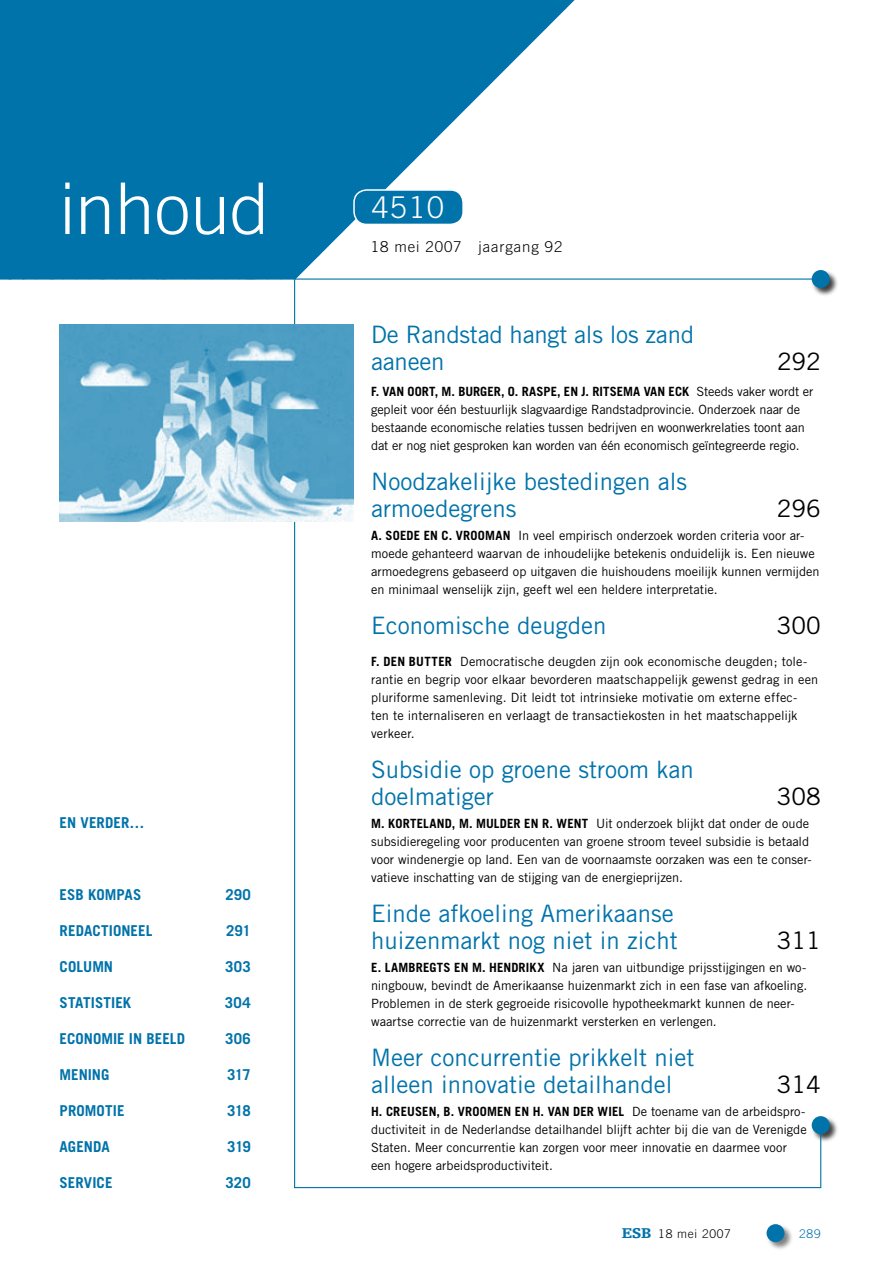
<style>
.page{position:relative;width:893px;height:1263px;background:#fff}
.page>*{position:absolute;margin:0;border:0;box-sizing:border-box;transform-origin:0 0}
.t1{font:300 71.25px "Trade Gothic";color:#fff}
.t2{font:300 30px "Trade Gothic";color:#fff}
.t3{font:24px/27px "Trade Gothic";color:#0073aa}
.t4{font:24px "Trade Gothic";color:#000}
.t5{font:700 15px "Trade Gothic";letter-spacing:.005em;color:#0073aa}
.t6{font:300 15px "Trade Gothic";letter-spacing:.06em;color:#000}
.t7{font:12.75px/18px "Trade Gothic";color:#000}
.t8{font:300 12px "Trade Gothic";letter-spacing:.06em;color:#000}
.t9{font:300 12px "Trade Gothic";color:#0073aa}
.s1{font-weight:700}
.s2{font-family:"Egyptienne F";font-weight:900;font-size:15px;color:#0073aa}
</style>
<div class="page">
<div style="left:766px;top:1223px;width:28px;height:29px;background:#000;opacity:.5"></div>
<div style="left:766px;top:1224px;width:18px;height:18px;background:#0073aa;border-radius:50%"></div>
<div style="left:811px;top:269px;width:28px;height:29px;background:#000;opacity:.75"></div>
<div style="left:812px;top:270px;width:18px;height:18px;background:#0073aa;border-radius:50%"></div>
<div style="left:811px;top:1115px;width:28px;height:29px;background:#000;opacity:.75"></div>
<div style="left:812px;top:1116px;width:18px;height:18px;background:#0073aa;border-radius:50%"></div>
<svg style="left:294px;top:278px;width:528px;height:911px"></svg>
<img style="left:0;top:0;width:587px;height:280px">
<img style="left:60px;top:324px;width:293px;height:198px">
<div style="left:354px;top:190px;width:109px;height:34px;background:#0073aa;border-radius:13px"></div>
<div style="left:353px;top:189px;width:111px;height:36px;border:2px solid #fff;border-radius:13px"></div>
<h1 class="t1" style="left:60px;top:166px;width:211px">inhoud</h1>
<p class="t5" style="left:60px;top:813px;width:86px">EN VERDER…</p>
<p class="t5" style="left:60px;top:885px;width:79px">ESB KOMPAS</p>
<p class="t5" style="left:225px;top:885px;width:27px">290</p>
<p class="t5" style="left:60px;top:921px;width:94px">REDACTIONEEL</p>
<p class="t5" style="left:226px;top:921px;width:26px">291</p>
<p class="t5" style="left:60px;top:957px;width:55px">COLUMN</p>
<p class="t5" style="left:225px;top:957px;width:27px">303</p>
<p class="t5" style="left:60px;top:993px;width:62px">STATISTIEK</p>
<p class="t5" style="left:225px;top:993px;width:27px">304</p>
<p class="t5" style="left:59px;top:1029px;width:127px">ECONOMIE IN BEELD</p>
<p class="t5" style="left:225px;top:1029px;width:27px">306</p>
<p class="t5" style="left:59px;top:1065px;width:51px">MENING</p>
<p class="t5" style="left:227px;top:1065px;width:25px">317</p>
<p class="t5" style="left:59px;top:1101px;width:62px">PROMOTIE</p>
<p class="t5" style="left:227px;top:1101px;width:25px">318</p>
<p class="t5" style="left:59px;top:1137px;width:52px">AGENDA</p>
<p class="t5" style="left:227px;top:1137px;width:25px">319</p>
<p class="t5" style="left:59px;top:1173px;width:50px">SERVICE</p>
<p class="t5" style="left:225px;top:1173px;width:27px">320</p>
<h2 class="t2" style="left:372px;top:190px;width:74px">4510</h2>
<p class="t6" style="left:371px;top:238px;width:193px">18 mei 2007 jaargang 92</p>
<h3 class="t3" style="left:371px;top:320px;width:325px">De Randstad hangt als los zand aaneen</h3>
<h3 class="t4" style="left:777px;top:347px;width:45px">292</h3>
<p class="t7" style="left:371px;top:382px;width:444px"><span class="s1">F. VAN OORT, M. BURGER, O. RASPE, EN J. RITSEMA VAN ECK</span> Steeds vaker wordt er gepleit voor één bestuurlijk slagvaardige Randstadprovincie. Onderzoek naar de bestaande economische relaties tussen bedrijven en woonwerkrelaties toont aan dat er nog niet gesproken kan worden van één economisch geïntegreerde regio.</p>
<h3 class="t3" style="left:371px;top:467px;width:318px">Noodzakelijke bestedingen als armoedegrens</h3>
<h3 class="t4" style="left:777px;top:494px;width:45px">296</h3>
<p class="t7" style="left:371px;top:526px;width:450px"><span class="s1">A. SOEDE EN C. VROOMAN</span> In veel empirisch onderzoek worden criteria voor ar&shy;moede gehanteerd waarvan de inhoudelijke betekenis onduidelijk is. Een nieuwe armoedegrens gebaseerd op uitgaven die huishoudens moeilijk kunnen vermijden en minimaal wenselijk zijn, geeft wel een heldere interpretatie.</p>
<h3 class="t3" style="left:371px;top:611px;width:237px">Economische deugden</h3>
<h3 class="t4" style="left:777px;top:611px;width:45px">300</h3>
<p class="t7" style="left:371px;top:652px;width:449px"><span class="s1">F. DEN BUTTER</span> Democratische deugden zijn ook economische deugden; tole&shy;rantie en begrip voor elkaar bevorderen maatschappelijk gewenst gedrag in een pluriforme samenleving. Dit leidt tot intrinsieke motivatie om externe effec&shy;ten te internaliseren en verlaagt de transactiekosten in het maatschappelijk verkeer.</p>
<h3 class="t3" style="left:371px;top:755px;width:324px">Subsidie op groene stroom kan doelmatiger</h3>
<h3 class="t4" style="left:777px;top:782px;width:45px">308</h3>
<p class="t7" style="left:371px;top:814px;width:442px"><span class="s1">M. KORTELAND, M. MULDER EN R. WENT</span> Uit onderzoek blijkt dat onder de oude subsidieregeling voor producenten van groene stroom teveel subsidie is betaald voor windenergie op land. Een van de voornaamste oorzaken was een te conser&shy;vatieve inschatting van de stijging van de energieprijzen.</p>
<h3 class="t3" style="left:371px;top:899px;width:308px">Einde afkoeling Amerikaanse huizenmarkt nog niet in zicht</h3>
<h3 class="t4" style="left:777px;top:926px;width:45px">311</h3>
<p class="t7" style="left:371px;top:958px;width:438px"><span class="s1">E. LAMBREGTS EN M. HENDRIKX</span> Na jaren van uitbundige prijsstijgingen en wo&shy;ningbouw, bevindt de Amerikaanse huizenmarkt zich in een fase van afkoeling.<br>Problemen in de sterk gegroeide risicovolle hypotheekmarkt kunnen de neer&shy;waartse correctie van de huizenmarkt versterken en verlengen.</p>
<h3 class="t3" style="left:371px;top:1043px;width:325px">Meer concurrentie prikkelt niet alleen innovatie detailhandel</h3>
<h3 class="t4" style="left:777px;top:1070px;width:45px">314</h3>
<p class="t7" style="left:371px;top:1102px;width:437px"><span class="s1">H. CREUSEN, B. VROOMEN EN H. VAN DER WIEL</span> De toename van de arbeidspro&shy;ductiviteit in de Nederlandse detailhandel blijft achter bij die van de Verenigde Staten. Meer concurrentie kan zorgen voor meer innovatie en daarmee voor een hogere arbeidsproductiviteit.</p>
<p class="t8" style="left:622px;top:1226px;width:111px"><span class="s2">ESB</span> 18 mei 2007</p>
<p class="t9" style="left:799px;top:1226px;width:23px">289</p>
</div>
